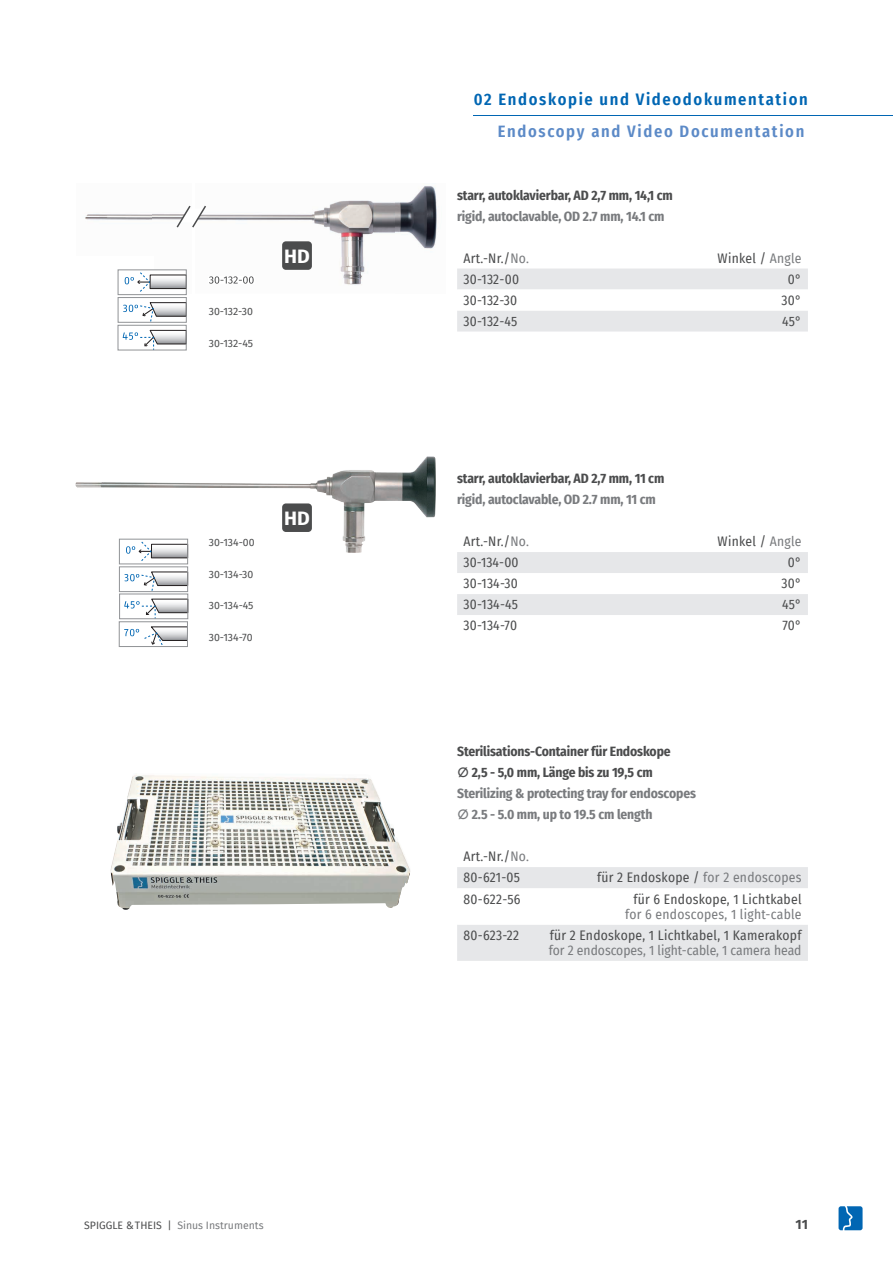
<style>
.page{position:relative;width:893px;height:1263px;background:#fff}
.page>*{position:absolute;margin:0;border:0;box-sizing:border-box;transform-origin:0 0}
.t1{font:700 19.5px "Fira Sans";color:#fff}
.t2{font:600 16.5px "Fira Sans Condensed";letter-spacing:.1em;color:#0166b3}
.t3{font:600 16.5px "Fira Sans Condensed";letter-spacing:.1em;color:#5c8ac7}
.t4{font:13.5px/21px "Fira Sans Condensed";letter-spacing:.02em;color:#4b4c4d}
.t5{font:700 13.5px/21px "Fira Sans Condensed";letter-spacing:-.01em;color:#797b7e}
.t6{font:700 13.5px "Fira Sans Condensed";letter-spacing:-.01em;color:#4b4c4d}
.t7{font:13.5px "Fira Sans Condensed";color:#797b7e}
.t8{font:13.5px "Fira Sans Condensed";letter-spacing:.02em;color:#797b7e}
.t9{font:700 13.5px "Fira Sans";color:#4b4c4d}
.t10{font:10.5px "Fira Sans";color:#4b4c4d}
.t11{font:10.5px "Fira Sans";color:#797b7e}
.s1{color:#797b7e}
.s2{color:#4b4c4d}
.s3{font-family:"Fira Sans";color:#4b4c4d}
.s4{font-family:"Fira Sans"}
</style>
<div class="page">
<svg style="left:457px;top:268px;width:351px;height:64px"></svg>
<svg style="left:457px;top:552px;width:351px;height:63px"></svg>
<svg style="left:457px;top:867px;width:351px;height:94px"></svg>
<hr style="left:474px;top:116px;width:419px;height:1px;background:#0166b3">
<img style="left:204px;top:186px;width:233px;height:99px">
<img style="left:209px;top:276px;width:45px;height:8px">
<img style="left:85px;top:205px;width:105px;height:89px">
<div style="left:118px;top:269px;width:69px;height:26px;border:1px solid #939598"></div>
<svg style="left:118px;top:271px;width:69px;height:52px"></svg>
<svg style="left:123px;top:330px;width:62px;height:19px"></svg>
<div style="left:118px;top:325px;width:69px;height:26px;border:1px solid #939598"></div>
<img style="left:75px;top:456px;width:361px;height:97px">
<div style="left:119px;top:539px;width:69px;height:25px;border:1px solid #939598"></div>
<svg style="left:119px;top:540px;width:69px;height:52px"></svg>
<svg style="left:124px;top:626px;width:62px;height:19px"></svg>
<div style="left:119px;top:621px;width:69px;height:26px;border:1px solid #939598"></div>
<svg style="left:124px;top:599px;width:62px;height:17px"></svg>
<div style="left:119px;top:593px;width:69px;height:26px;border:1px solid #939598"></div>
<div style="left:282px;top:241px;width:30px;height:29px;background:#4b4c4d;border-radius:4px"></div>
<div style="left:282px;top:503px;width:30px;height:29px;background:#4b4c4d;border-radius:4px"></div>
<svg style="left:177px;top:206px;width:29px;height:21px"></svg>
<img style="left:111px;top:774px;width:299px;height:136px">
<svg style="left:838px;top:1206px;width:24px;height:24px"></svg>
<p class="t10" style="left:209px;top:303px;width:46px">30-132-30</p>
<p class="t10" style="left:209px;top:335px;width:46px">30-132-45</p>
<h1 class="t1" style="left:284px;top:239px;width:27px">HD</h1>
<p class="t10" style="left:209px;top:534px;width:47px">30-134-00</p>
<p class="t10" style="left:209px;top:566px;width:46px">30-134-30</p>
<p class="t10" style="left:209px;top:597px;width:46px">30-134-45</p>
<p class="t10" style="left:209px;top:629px;width:45px">30-134-70</p>
<h1 class="t1" style="left:284px;top:502px;width:27px">HD</h1>
<p class="t2" style="left:474px;top:86px;width:336px">02 Endoskopie und Videodokumentation</p>
<p class="t3" style="left:498px;top:117px;width:308px">Endoscopy and Video Documentation</p>
<p class="t6" style="left:457px;top:184px;width:217px">starr, autoklavierbar, AD 2,7 mm, 14,1 cm</p>
<p class="t5" style="left:457px;top:204px;width:209px">rigid, autoclavable, OD 2.7 mm, 14.1 cm</p>
<p class="t4" style="left:463px;top:247px;width:67px">Art.-Nr./<span class="s1">No.</span></p>
<p class="t4" style="left:718px;top:247px;width:85px">Winkel / <span class="s1">Angle</span></p>
<p class="t4" style="left:463px;top:268px;width:57px">30-132-00</p>
<p class="t4" style="left:788px;top:268px;width:15px">0°</p>
<p class="t4" style="left:463px;top:289px;width:55px">30-132-30</p>
<p class="t4" style="left:782px;top:289px;width:21px">30°</p>
<p class="t4" style="left:463px;top:310px;width:55px">30-132-45</p>
<p class="t4" style="left:782px;top:310px;width:21px">45°</p>
<p class="t6" style="left:457px;top:467px;width:209px">starr, autoklavierbar, AD 2,7 mm, 11 cm</p>
<p class="t5" style="left:457px;top:488px;width:200px">rigid, autoclavable, OD 2.7 mm, 11 cm</p>
<p class="t4" style="left:463px;top:531px;width:67px">Art.-Nr./<span class="s1">No.</span></p>
<p class="t4" style="left:718px;top:531px;width:85px">Winkel / <span class="s1">Angle</span></p>
<p class="t4" style="left:463px;top:552px;width:57px">30-134-00</p>
<p class="t4" style="left:788px;top:552px;width:15px">0°</p>
<p class="t4" style="left:463px;top:573px;width:56px">30-134-30</p>
<p class="t4" style="left:782px;top:573px;width:21px">30°</p>
<p class="t4" style="left:463px;top:594px;width:56px">30-134-45</p>
<p class="t4" style="left:782px;top:594px;width:21px">45°</p>
<p class="t4" style="left:463px;top:615px;width:55px">30-134-70</p>
<p class="t4" style="left:782px;top:615px;width:21px">70°</p>
<p class="t5" style="left:457px;top:740px;width:240px"><span class="s2">Sterilisations-Container für Endoskope<br></span><span class="s3">∅</span> <span class="s2">2,5 - 5,0 mm, Länge bis zu 19,5 cm </span>Sterilizing &amp; protecting tray for endoscopes <span class="s4">∅</span> 2.5 - 5.0 mm, up to 19.5 cm length</p>
<p class="t4" style="left:463px;top:846px;width:67px">Art.-Nr./<span class="s1">No.<br></span>80-621-05</p>
<p class="t4" style="left:597px;top:867px;width:206px">für 2 Endoskope / <span class="s1">for 2 endoscopes</span></p>
<p class="t4" style="left:463px;top:888px;width:59px">80-622-56</p>
<p class="t4" style="left:633px;top:888px;width:170px">für 6 Endoskope, 1 Lichtkabel</p>
<p class="t8" style="left:625px;top:904px;width:178px">for 6 endoscopes, 1 light-cable</p>
<p class="t4" style="left:463px;top:924px;width:57px">80-623-22</p>
<p class="t4" style="left:550px;top:924px;width:253px">für 2 Endoskope, 1 Lichtkabel, 1 Kamerakopf</p>
<p class="t7" style="left:549px;top:940px;width:254px">for 2 endoscopes, 1 light-cable, 1 camera head</p>
<p class="t11" style="left:84px;top:1217px;width:181px"><span class="s2">SPIGGLE &amp; THEIS |</span> Sinus Instruments</p>
<p class="t9" style="left:796px;top:1212px;width:14px">11</p>
</div>
